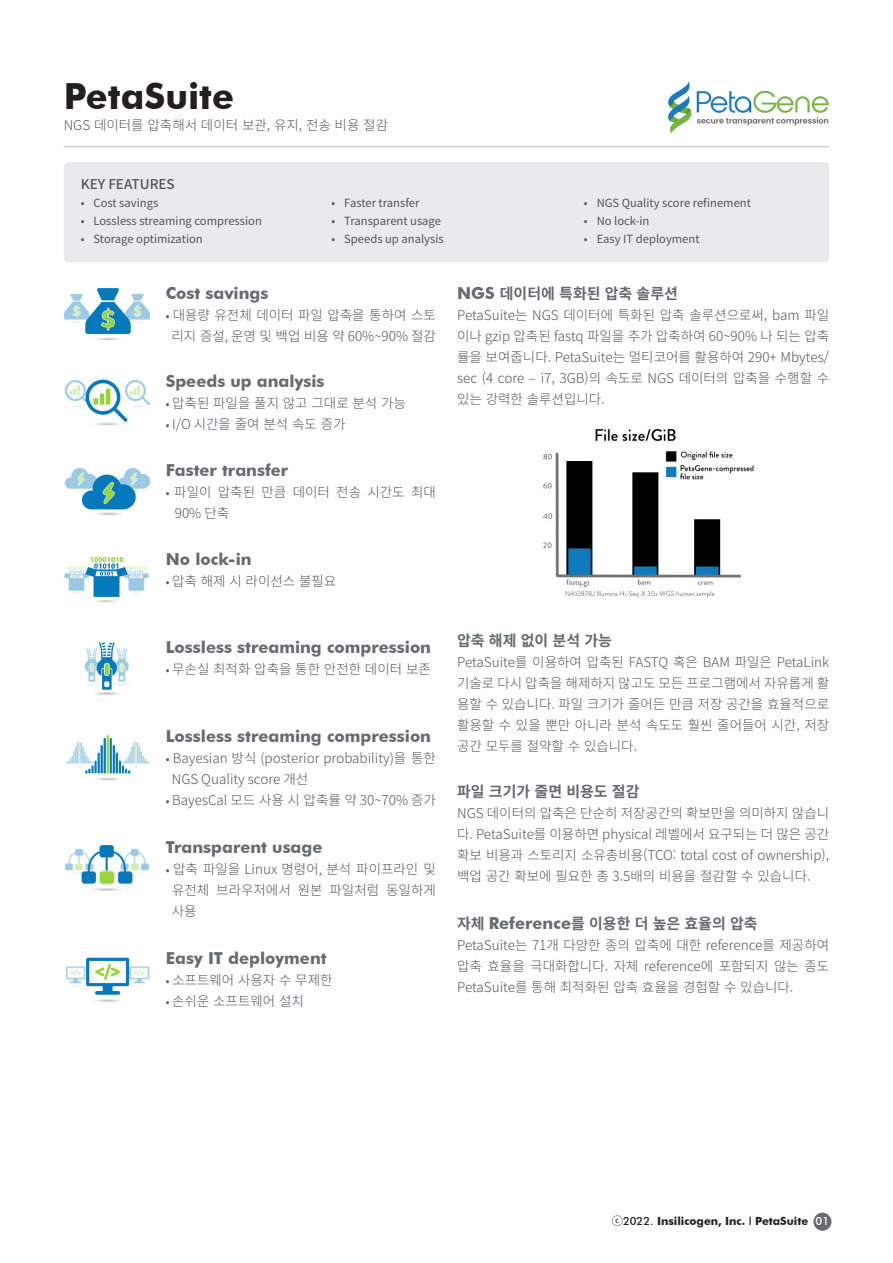
<style>
.page{position:relative;width:893px;height:1263px;background:#fff}
.page>*{position:absolute;margin:0;border:0;box-sizing:border-box;transform-origin:0 0}
.t1{font:700 36px "Futura BT";color:#231f20}
.t2{font:700 16.5px "Futura BT";color:#666b70}
.t3{font:700 15px "Noto Sans CJ Kkr";color:#666b70}
.t4{font:300 13.5px/21px "Noto Sans CJ Kkr";color:#515659;text-align:justify}
.t5{font:500 13.5px "Noto Sans CJ Kkr";color:#515659}
.t6{font:11.25px "Noto Sans CJ Kkr";color:#515659}
.t7{font:700 11.25px "Futura BT";color:#231f20}
.s1{font-weight:400;font-size:11.25px}
.s2{font-family:"Futura BT";font-size:16.5px}
.s3{font-family:"Noto Sans CJ Kkr";font-weight:400}
.s4{font-weight:500}
.s5{font-weight:500;color:#fff}
</style>
<div class="page">
<div style="left:813px;top:1213px;width:18px;height:18px;background:#666b70;border-radius:50%"></div>
<hr style="left:64px;top:146px;width:765px;height:1px;background:#666b70">
<img style="left:64px;top:288px;width:86px;height:52px">
<img style="left:65px;top:380px;width:84px;height:45px">
<img style="left:65px;top:467px;width:84px;height:48px">
<img style="left:64px;top:557px;width:85px;height:46px">
<img style="left:84px;top:642px;width:45px;height:53px">
<img style="left:65px;top:736px;width:84px;height:44px">
<img style="left:65px;top:846px;width:84px;height:45px">
<img style="left:65px;top:957px;width:84px;height:45px">
<img style="left:543px;top:428px;width:211px;height:170px">
<img style="left:668px;top:81px;width:161px;height:53px">
<div style="left:64px;top:162px;width:765px;height:100px;background:#e8eaec;border-radius:4px"></div>
<p class="t1" style="left:64px;top:74px;width:172px">PetaSuite</p>
<p class="t4" style="left:64px;top:115px;width:326px">NGS 데이터를 압축해서 데이터 보관, 유지, 전송 비용 절감</p>
<p class="t5" style="left:81px;top:176px;width:96px">KEY FEATURES</p>
<p class="t6" style="left:81px;top:196px;width:79px">• Cost savings</p>
<p class="t6" style="left:81px;top:214px;width:183px">• Lossless streaming compression</p>
<p class="t6" style="left:81px;top:232px;width:124px">• Storage optimization</p>
<p class="t6" style="left:331px;top:197px;width:90px">• Faster transfer</p>
<p class="t6" style="left:331px;top:215px;width:111px">• Transparent usage</p>
<p class="t6" style="left:331px;top:233px;width:114px">• Speeds up analysis</p>
<p class="t6" style="left:584px;top:197px;width:169px">• NGS Quality score refinement</p>
<p class="t6" style="left:584px;top:215px;width:67px">• No lock-in</p>
<p class="t6" style="left:584px;top:233px;width:117px">• Easy IT deployment</p>
<p class="t2" style="left:166px;top:283px;width:104px">Cost savings</p>
<p class="t4" style="left:166px;top:304px;width:272px;text-align:center"><span class="s1">•</span> 대용량 유전체 데이터 파일 압축을 통하여 스토 리지 증설, 운영 및 백업 비용 약 60%~90% 절감</p>
<p class="t2" style="left:166px;top:371px;width:160px">Speeds up analysis</p>
<p class="t4" style="left:166px;top:393px;width:242px"><span class="s1">•</span> 압축된 파일을 풀지 않고 그대로 분석 가능</p>
<p class="t4" style="left:166px;top:414px;width:181px"><span class="s1">•</span> I/O 시간을 줄여 분석 속도 증가</p>
<p class="t2" style="left:166px;top:460px;width:124px">Faster transfer</p>
<p class="t4" style="left:175px;top:482px;width:263px;text-indent:-9px"><span class="s1">•</span> 파일이 압축된 만큼 데이터 전송 시간도 최대<br>90% 단축</p>
<p class="t2" style="left:166px;top:549px;width:87px">No lock-in</p>
<p class="t4" style="left:166px;top:570px;width:172px"><span class="s1">•</span> 압축 해제 시 라이선스 불필요</p>
<p class="t3" style="left:457px;top:285px;width:222px"><span class="s2">NGS</span> 데이터에 특화된 압축 솔루션</p>
<p class="t4" style="left:457px;top:304px;width:374px">PetaSuite는 NGS 데이터에 특화된 압축 솔루션으로써, bam 파일 이나 gzip 압축된 fastq 파일을 추가 압축하여 60~90% 나 되는 압축 률을 보여줍니다. PetaSuite는 멀티코어를 활용하여 290+ Mbytes/ sec (4 core – i7, 3GB)의 속도로 NGS 데이터의 압축을 수행할 수 있는 강력한 솔루션입니다.</p>
<p class="t2" style="left:166px;top:637px;width:267px">Lossless streaming compression</p>
<p class="t4" style="left:166px;top:659px;width:266px"><span class="s1">•</span> 무손실 최적화 압축을 통한 안전한 데이터 보존</p>
<p class="t2" style="left:166px;top:726px;width:267px">Lossless streaming compression</p>
<p class="t4" style="left:172px;top:748px;width:266px;text-indent:-6px"><span class="s1">•</span> Bayesian 방식 (posterior probability)을 통한<br>NGS Quality score 개선</p>
<p class="t4" style="left:166px;top:790px;width:272px"><span class="s1">•</span> BayesCal 모드 사용 시 압축률 약 30~70% 증가</p>
<p class="t2" style="left:166px;top:837px;width:158px">Transparent usage</p>
<p class="t4" style="left:172px;top:859px;width:266px;text-indent:-6px"><span class="s1">•</span> 압축 파일을 Linux 명령어, 분석 파이프라인 및 유전체 브라우저에서 원본 파일처럼 동일하게 사용</p>
<p class="t2" style="left:166px;top:948px;width:162px">Easy IT deployment</p>
<p class="t4" style="left:166px;top:970px;width:168px"><span class="s1">•</span> 소프트웨어 사용자 수 무제한</p>
<p class="t4" style="left:166px;top:991px;width:140px"><span class="s1">•</span> 손쉬운 소프트웨어 설치</p>
<p class="t3" style="left:457px;top:632px;width:156px">압축 해제 없이 분석 가능</p>
<p class="t4" style="left:457px;top:651px;width:374px">PetaSuite를 이용하여 압축된 FASTQ 혹은 BAM 파일은 PetaLink 기술로 다시 압축을 해제하지 않고도 모든 프로그램에서 자유롭게 활 용할 수 있습니다. 파일 크기가 줄어든 만큼 저장 공간을 효율적으로 활용할 수 있을 뿐만 아니라 분석 속도도 훨씬 줄어들어 시간, 저장 공간 모두를 절약할 수 있습니다.</p>
<p class="t3" style="left:457px;top:783px;width:184px">파일 크기가 줄면 비용도 절감</p>
<p class="t4" style="left:457px;top:803px;width:374px">NGS 데이터의 압축은 단순히 저장공간의 확보만을 의미하지 않습니 다. PetaSuite를 이용하면 physical 레벨에서 요구되는 더 많은 공간 확보 비용과 스토리지 소유총비용(TCO: total cost of ownership), 백업 공간 확보에 필요한 총 3.5배의 비용을 절감할 수 있습니다.</p>
<p class="t3" style="left:457px;top:915px;width:302px">자체 <span class="s2">Reference</span>를 이용한 더 높은 효율의 압축</p>
<p class="t4" style="left:457px;top:935px;width:374px">PetaSuite는 71개 다양한 종의 압축에 대한 reference를 제공하여 압축 효율을 극대화합니다. 자체 reference에 포함되지 않는 종도 PetaSuite를 통해 최적화된 압축 효율을 경험할 수 있습니다.</p>
<p class="t7" style="left:612px;top:1214px;width:219px"><span class="s3">ⓒ</span><span class="s4">2022.</span> Insilicogen, Inc. <span class="s4">l</span> PetaSuite <span class="s5">01</span></p>
</div>
